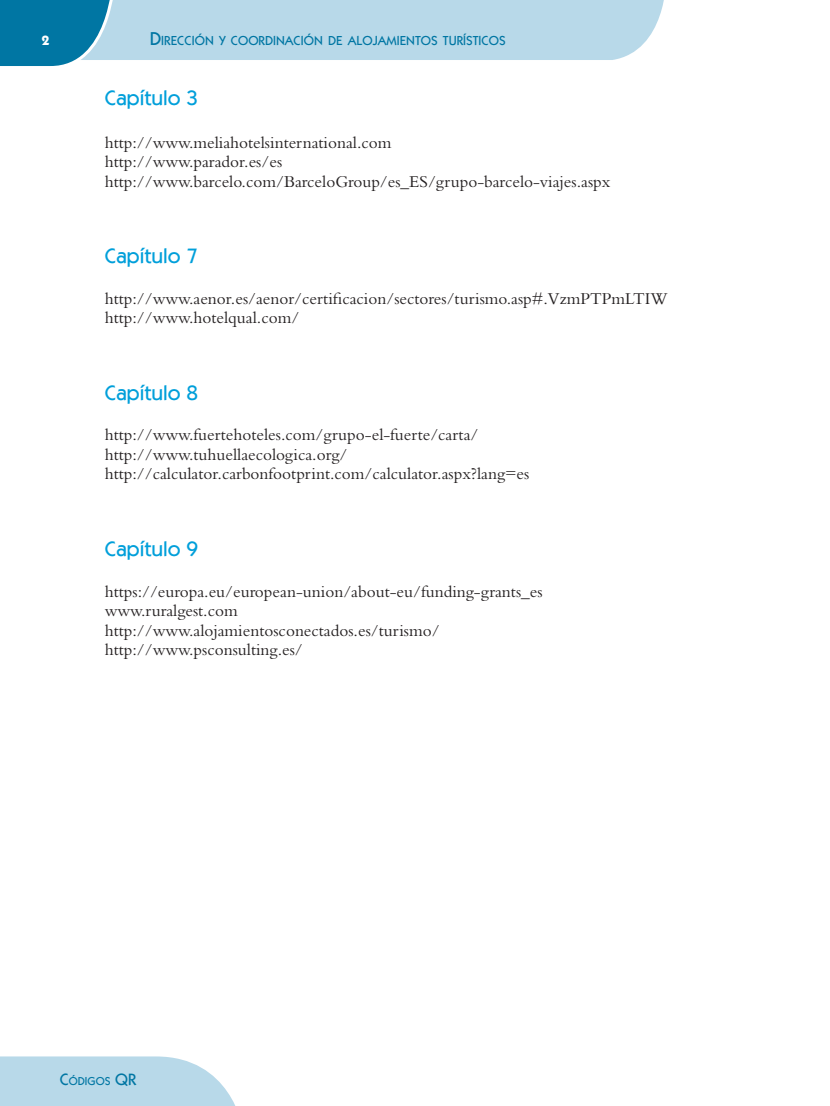
<style>
.page{position:relative;width:830px;height:1106px;background:#fff}
.page>*{position:absolute;margin:0;border:0;box-sizing:border-box;transform-origin:0 0}
.t1{font:500 21px "ITC Kabel Std";color:#009fda}
.t2{font:17.25px/19.5px "Bembo Std";color:#231f20}
.t3{font:700 13.5px "ITC Kabel Std";color:#fff}
.t4{font:500 13.2px "ITC Kabel Std";color:#0076a3}
.t5{font:500 11.55px "ITC Kabel Std";color:#0076a3}
.s1{font-size:18.75px}
.s2{font-size:16.5px}
</style>
<div class="page">
<div style="left:117px;top:0;width:547px;height:60px;background:#b8d9e9"></div>
<svg style="left:0;top:0;width:117px;height:66px;background:#278bb1"></svg>
<svg style="left:0;top:1056px;width:236px;height:50px;background:#bfdceb"></svg>
<p class="t3" style="left:42px;top:32px;width:9px">2</p>
<p class="t4" style="left:150px;top:33px;width:357px"><span class="s1">D</span>IRECCIÓN Y COORDINACIÓN DE ALOJAMIENTOS TURÍSTICOS</p>
<p class="t1" style="left:105px;top:86px;width:95px">Capítulo 3</p>
<p class="t2" style="left:105px;top:132px;width:507px">http://www.meliahotelsinternational.com<br>http://www.parador.es/es http://www.barcelo.com/BarceloGroup/es_ES/grupo-barcelo-viajes.aspx</p>
<p class="t1" style="left:105px;top:244px;width:95px">Capítulo 7</p>
<p class="t2" style="left:105px;top:288px;width:564px">http://www.aenor.es/aenor/certificacion/sectores/turismo.asp#.VzmPTPmLTIW http://www.hotelqual.com/</p>
<p class="t1" style="left:105px;top:380px;width:95px">Capítulo 8</p>
<p class="t2" style="left:105px;top:425px;width:426px">http://www.fuertehoteles.com/grupo-el-fuerte/carta/ http://www.tuhuellaecologica.org/ http://calculator.carbonfootprint.com/calculator.aspx?lang=es</p>
<p class="t1" style="left:105px;top:536px;width:95px">Capítulo 9</p>
<p class="t2" style="left:105px;top:581px;width:439px">https://europa.eu/european-union/about-eu/funding-grants_es www.ruralgest.com http://www.alojamientosconectados.es/turismo/ http://www.psconsulting.es/</p>
<p class="t5" style="left:60px;top:1074px;width:77px"><span class="s2">C</span>ÓDIGOS <span class="s2">QR</span></p>
</div>
